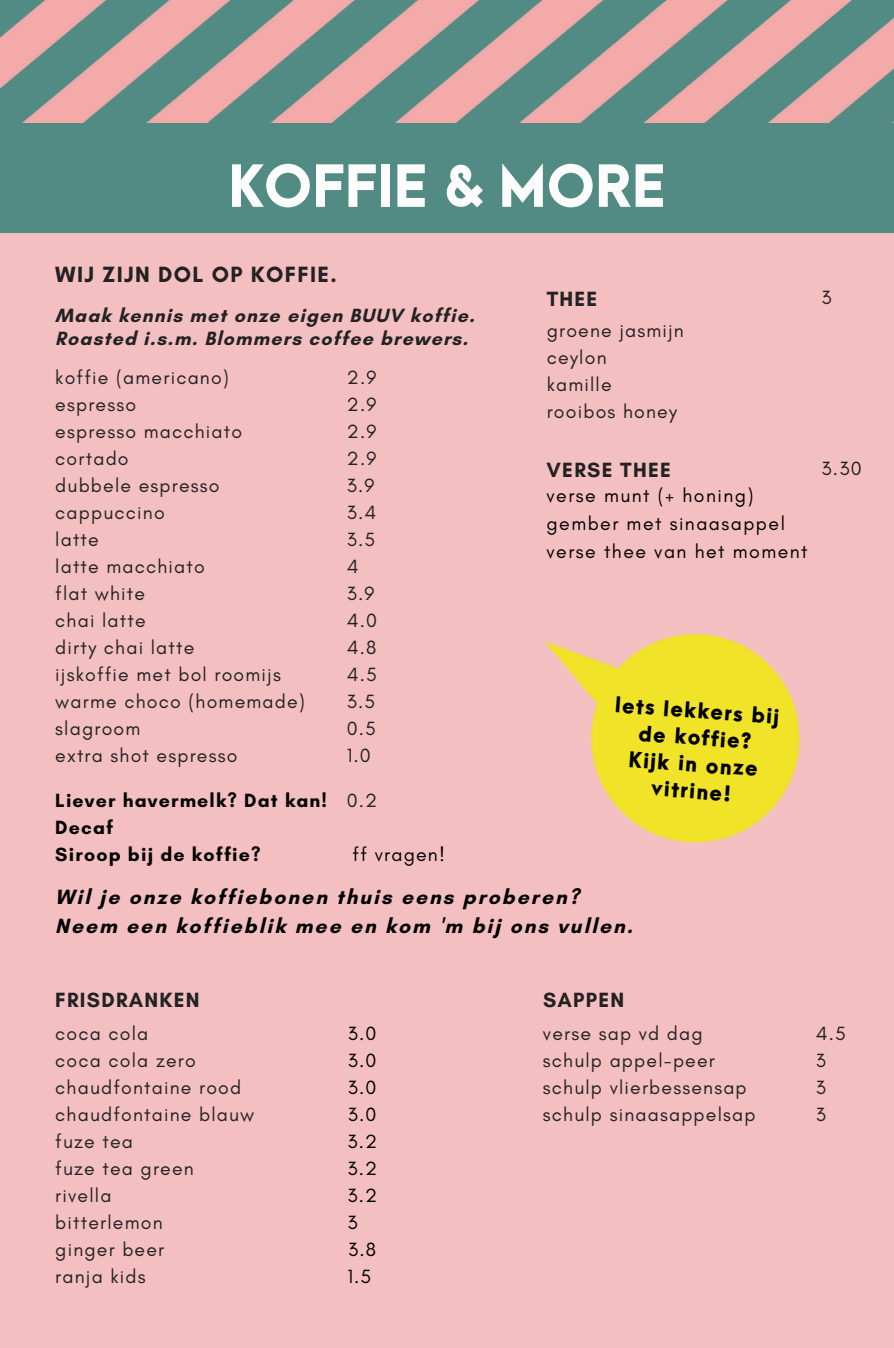
<style>
.page{position:relative;width:894px;height:1348px;background:#fff}
.page>*{position:absolute;margin:0;border:0;box-sizing:border-box;transform-origin:0 0}
.t1{font:800 52.5px "Arca Majora 3";color:#fcfcfc}
.t2{font:700 22.5px "Glacial Indifference";letter-spacing:.06em;color:#222}
.t3{font:700 21px/29.2px "Glacial Indifference";letter-spacing:.095em;color:#000}
.t4{font:700 21px "Glacial Indifference";letter-spacing:.06em;color:#222}
.t5{font:800 19.65px/26.7px "Arca Majora 3";color:#000;text-align:center}
.t6{font:19.5px "Glacial Indifference";letter-spacing:.06em;color:#222}
.t7{font:19.5px "Glacial Indifference";letter-spacing:.075em;color:#000}
.t8{font:700 19.5px/22.5px "Glacial Indifference";letter-spacing:.06em;color:#222}
.t9{font:700 19.5px "Glacial Indifference";letter-spacing:.06em;color:#000}
</style>
<div class="page">
<div style="left:0;top:0;width:893px;height:1348px;background:#f4bfc0"></div>
<div style="left:0;top:0;width:893px;height:233px;background:#528b83"></div>
<img style="left:0;top:0;width:893px;height:123px">
<img style="left:543px;top:633px;width:257px;height:210px">
<p class="t1" style="left:228px;top:160px;width:438px">KOFFIE &amp; MORE</p>
<p class="t2" style="left:55px;top:260px;width:283px">WIJ ZIJN DOL OP KOFFIE.</p>
<p class="t8" style="left:55px;top:304px;width:421px">Maak kennis met onze eigen BUUV koffie.<br>Roasted i.s.m. Blommers coffee brewers.</p>
<h2 class="t6" style="left:55px;top:366px;width:175px">koffie (americano)</h2>
<h4 class="t6" style="left:55px;top:393px;width:82px">espresso</h4>
<p class="t6" style="left:55px;top:420px;width:188px">espresso macchiato</p>
<p class="t6" style="left:55px;top:447px;width:75px">cortado</p>
<p class="t6" style="left:55px;top:474px;width:166px">dubbele espresso</p>
<p class="t6" style="left:55px;top:501px;width:111px">cappuccino</p>
<p class="t6" style="left:55px;top:528px;width:45px">latte</p>
<p class="t6" style="left:55px;top:555px;width:151px">latte macchiato</p>
<p class="t6" style="left:55px;top:582px;width:91px">flat white</p>
<p class="t6" style="left:55px;top:609px;width:92px">chai latte</p>
<p class="t6" style="left:55px;top:636px;width:140px">dirty chai latte</p>
<p class="t6" style="left:55px;top:663px;width:227px">ijskoffie met bol roomijs</p>
<p class="t6" style="left:55px;top:690px;width:251px">warme choco (homemade)</p>
<p class="t6" style="left:55px;top:717px;width:87px">slagroom</p>
<p class="t6" style="left:55px;top:744px;width:184px">extra shot espresso</p>
<p class="t6" style="left:347px;top:366px;width:31px">2.9</p>
<p class="t6" style="left:347px;top:393px;width:31px">2.9</p>
<p class="t6" style="left:347px;top:420px;width:31px">2.9</p>
<p class="t6" style="left:347px;top:447px;width:31px">2.9</p>
<p class="t6" style="left:347px;top:474px;width:29px">3.9</p>
<p class="t6" style="left:347px;top:501px;width:31px">3.4</p>
<p class="t6" style="left:347px;top:528px;width:30px">3.5</p>
<p class="t6" style="left:347px;top:555px;width:13px">4</p>
<p class="t6" style="left:347px;top:582px;width:29px">3.9</p>
<p class="t6" style="left:347px;top:609px;width:32px">4.0</p>
<p class="t6" style="left:347px;top:636px;width:31px">4.8</p>
<p class="t6" style="left:347px;top:663px;width:32px">4.5</p>
<p class="t6" style="left:347px;top:690px;width:30px">3.5</p>
<h2 class="t6" style="left:347px;top:717px;width:31px">0.5</h2>
<p class="t6" style="left:347px;top:744px;width:26px">1.0</p>
<p class="t9" style="left:55px;top:789px;width:273px">Liever havermelk? Dat kan!</p>
<p class="t9" style="left:55px;top:816px;width:60px">Decaf</p>
<p class="t9" style="left:55px;top:843px;width:207px">Siroop bij de koffie?</p>
<p class="t7" style="left:352px;top:843px;width:94px">ff vragen!</p>
<p class="t6" style="left:347px;top:789px;width:32px">0.2</p>
<p class="t4" style="left:546px;top:285px;width:52px">THEE</p>
<p class="t6" style="left:546px;top:319px;width:139px">groene jasmijn</p>
<p class="t6" style="left:546px;top:346px;width:61px">ceylon</p>
<p class="t6" style="left:546px;top:373px;width:66px">kamille</p>
<p class="t6" style="left:546px;top:400px;width:132px">rooibos honey</p>
<p class="t6" style="left:821px;top:285px;width:12px">3</p>
<p class="t4" style="left:546px;top:457px;width:126px">VERSE THEE</p>
<p class="t6" style="left:821px;top:457px;width:41px">3.30</p>
<h2 class="t7" style="left:546px;top:484px;width:208px">verse munt (+ honing)</h2>
<p class="t7" style="left:546px;top:512px;width:240px">gember met sinaasappel</p>
<p class="t7" style="left:546px;top:540px;width:262px">verse thee van het moment</p>
<p class="t5" style="left:615px;top:693px;width:166px;rotate:4deg">Iets lekkers bij de koffie?<br>Kijk in onze vitrine!</p>
<p class="t3" style="left:55px;top:881px;width:579px">Wil je onze koffiebonen thuis eens proberen?<br>Neem een koffieblik mee en kom 'm bij ons vullen.</p>
<p class="t4" style="left:55px;top:987px;width:146px">FRISDRANKEN</p>
<p class="t6" style="left:55px;top:1021px;width:95px">coca cola</p>
<p class="t6" style="left:55px;top:1048px;width:142px">coca cola zero</p>
<h2 class="t6" style="left:55px;top:1075px;width:187px">chaudfontaine rood</h2>
<p class="t6" style="left:55px;top:1102px;width:200px">chaudfontaine blauw</p>
<p class="t6" style="left:55px;top:1129px;width:79px">fuze tea</p>
<p class="t6" style="left:55px;top:1156px;width:140px">fuze tea green</p>
<p class="t6" style="left:55px;top:1183px;width:58px">rivella</p>
<p class="t6" style="left:55px;top:1210px;width:109px">bitterlemon</p>
<h4 class="t6" style="left:55px;top:1237px;width:110px">ginger beer</h4>
<h3 class="t6" style="left:55px;top:1264px;width:92px">ranja kids</h3>
<p class="t7" style="left:348px;top:1021px;width:30px">3.0</p>
<p class="t7" style="left:348px;top:1048px;width:30px">3.0</p>
<p class="t7" style="left:348px;top:1075px;width:30px">3.0</p>
<p class="t7" style="left:348px;top:1102px;width:30px">3.0</p>
<p class="t7" style="left:347px;top:1129px;width:31px">3.2</p>
<p class="t7" style="left:347px;top:1156px;width:31px">3.2</p>
<p class="t7" style="left:347px;top:1183px;width:31px">3.2</p>
<p class="t7" style="left:347px;top:1210px;width:12px">3</p>
<p class="t7" style="left:348px;top:1237px;width:29px">3.8</p>
<p class="t7" style="left:347px;top:1264px;width:25px">1.5</p>
<p class="t4" style="left:543px;top:987px;width:83px">SAPPEN</p>
<p class="t6" style="left:542px;top:1021px;width:161px">verse sap vd dag</p>
<p class="t6" style="left:542px;top:1048px;width:173px">schulp appel-peer</p>
<p class="t6" style="left:542px;top:1075px;width:205px">schulp vlierbessensap</p>
<p class="t6" style="left:542px;top:1102px;width:214px">schulp sinaasappelsap</p>
<p class="t6" style="left:815px;top:1021px;width:32px">4.5</p>
<p class="t6" style="left:815px;top:1048px;width:12px">3</p>
<p class="t6" style="left:815px;top:1075px;width:12px">3</p>
<p class="t6" style="left:815px;top:1102px;width:12px">3</p>
</div>
